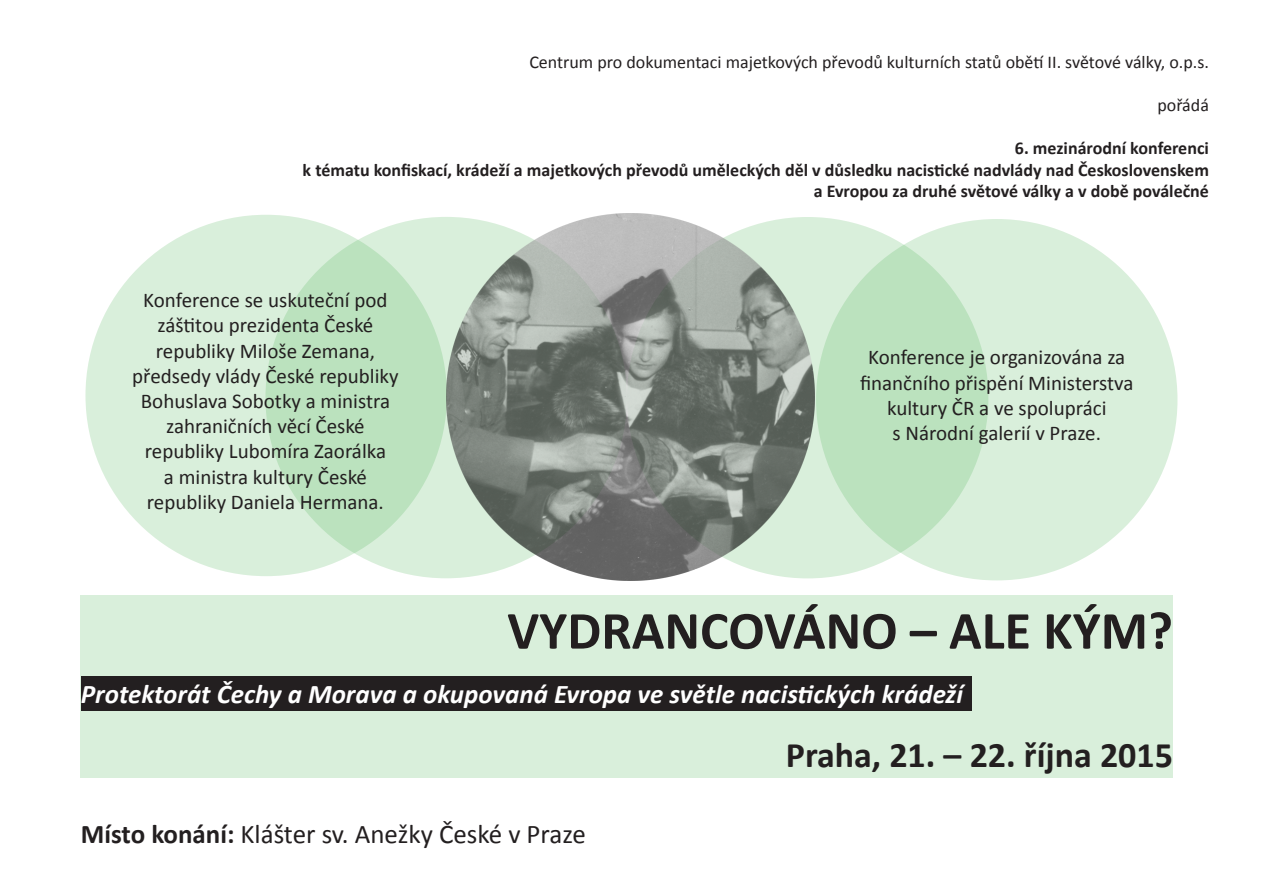
<style>
.page{position:relative;width:1263px;height:893px;background:#fff}
.page>*{position:absolute;margin:0;border:0;box-sizing:border-box;transform-origin:0 0}
.t1{font:700 54px "Calibri";color:#231f20}
.t2{font:700 36px "Calibri";color:#231f20}
.t3{font:italic 700 27px "Calibri";color:#fff}
.t4{font:27px "Calibri";color:#231f20}
.t5{font:21px/25.2px "Calibri";color:#231f20;text-align:center}
.t6{font:700 18px/21.6px "Calibri";color:#231f20;text-align:right}
.t7{font:18px "Calibri";color:#231f20}
.s1{font-weight:700}
</style>
<div class="page">
<div style="left:81px;top:595px;width:1092px;height:183px;background:#d9efdb"></div>
<div style="left:81px;top:676px;width:890px;height:34px;background:#231f20"></div>
<div style="left:85px;top:215px;width:362px;height:361px;background:#d9efdb;border-radius:50%"></div>
<div style="left:816px;top:219px;width:361px;height:361px;background:#d9efdb;border-radius:50%"></div>
<svg style="left:265px;top:217px;width:362px;height:361px;fill:#bbe2be"></svg>
<svg style="left:627px;top:217px;width:361px;height:361px;fill:#bbe2be"></svg>
<img style="left:447px;top:213px;width:367px;height:367px">
<p class="t7" style="left:529px;top:50px;width:681px">Centrum pro dokumentaci majetkových převodů kulturních statů obětí II. světové války, o.p.s.</p>
<p class="t7" style="left:1157px;top:93px;width:53px">pořádá</p>
<p class="t6" style="left:1015px;top:137px;width:195px">6. mezinárodní konferenci</p>
<p class="t6" style="left:303px;top:159px;width:908px">k tématu konfiskací, krádeží a majetkových převodů uměleckých děl v důsledku nacistické nadvlády nad Československem a Evropou za druhé světové války a v době poválečné</p>
<p class="t5" style="left:132px;top:288px;width:268px">Konference se uskuteční pod záštitou prezidenta České republiky Miloše Zemana, předsedy vlády České republiky<br>Bohuslava Sobotky a ministra zahraničních věcí České republiky Lubomíra Zaorálka</p>
<p class="t5" style="left:147px;top:464px;width:238px">a ministra kultury České republiky Daniela Hermana.</p>
<p class="t5" style="left:860px;top:345px;width:275px">Konference je organizována za finančního přispění Ministerstva kultury ČR a ve spolupráci</p>
<p class="t5" style="left:892px;top:421px;width:210px">s Národní galerií v Praze.</p>
<p class="t1" style="left:507px;top:596px;width:667px">VYDRANCOVÁNO – ALE KÝM?</p>
<p class="t3" style="left:81px;top:676px;width:883px">Protektorát Čechy a Morava a okupovaná Evropa ve světle nacistických krádeží</p>
<p class="t2" style="left:786px;top:732px;width:389px">Praha, 21. – 22. října 2015</p>
<p class="t4" style="left:81px;top:817px;width:506px"><span class="s1">Místo konání:</span> Klášter sv. Anežky České v Praze</p>
</div>
